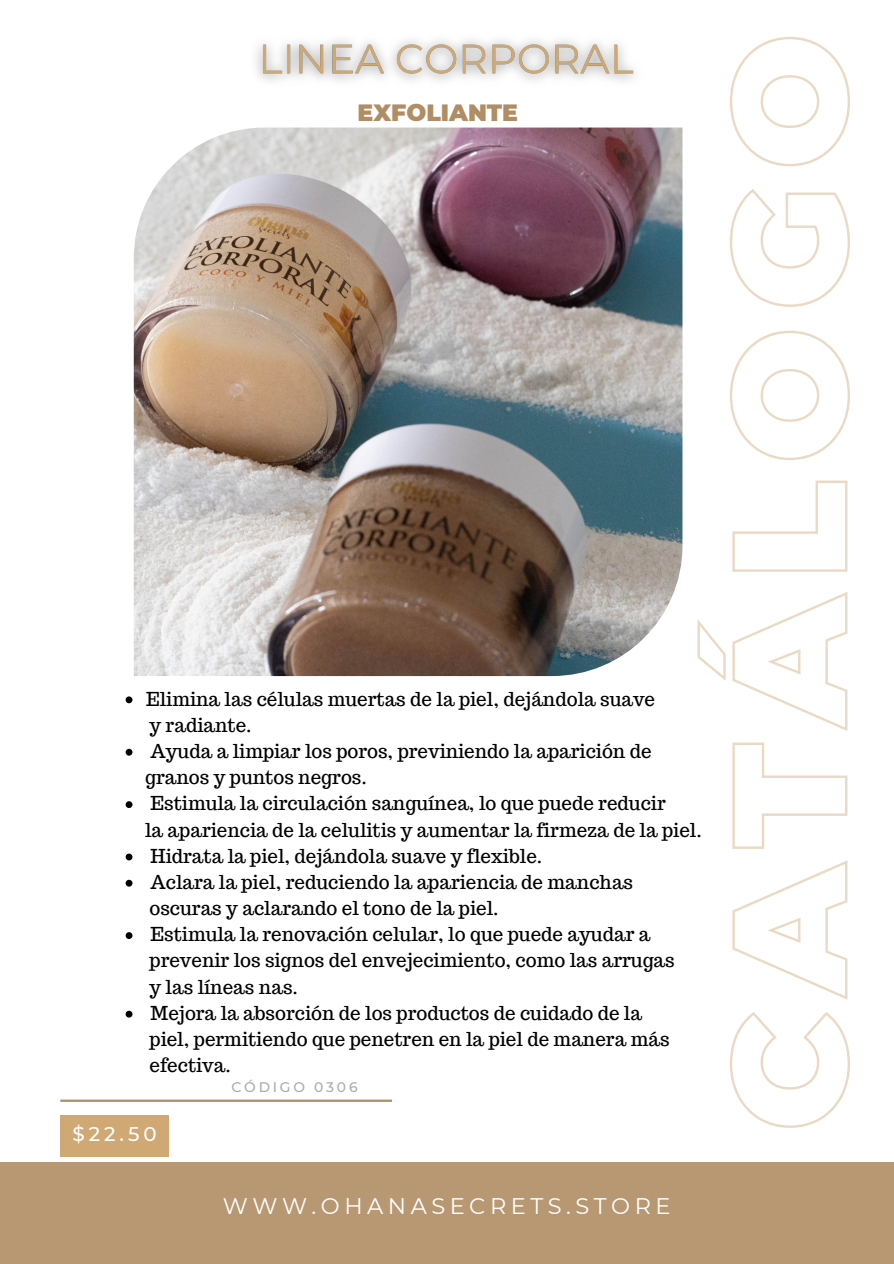
<style>
.page{position:relative;width:894px;height:1264px;background:#fff}
.page>*{position:absolute;margin:0;border:0;box-sizing:border-box;transform-origin:0 0}
.t1{font:900 23.55px "Montserrat";color:#b08d64}
.t2{font:22.5px "Montserrat";letter-spacing:.2em;color:#fff}
.t3{font:500 19.8px "Montserrat";color:#fff}
.t4{font:18.75px/26.2px "Trocchi";color:#000}
.t5{font:500 13.8px "Montserrat";letter-spacing:.2em;color:#a9a9af}
</style>
<div class="page">
<div style="left:0;top:1162px;width:893px;height:101px;background:#b89873"></div>
<img style="left:134px;top:127px;width:548px;height:549px">
<hr style="left:60px;top:1099px;width:332px;height:2px;background:#b08d64">
<div style="left:60px;top:1115px;width:109px;height:41px;background:#cfa874"></div>
<svg style="left:697px;top:37px;width:153px;height:1091px"></svg>
<img style="left:256px;top:40px;width:379px;height:41px">
<svg style="left:126px;top:696px;width:6px;height:7px"></svg>
<svg style="left:126px;top:748px;width:6px;height:7px"></svg>
<svg style="left:126px;top:801px;width:6px;height:7px"></svg>
<svg style="left:126px;top:853px;width:6px;height:7px"></svg>
<svg style="left:126px;top:879px;width:6px;height:7px"></svg>
<svg style="left:126px;top:932px;width:6px;height:7px"></svg>
<svg style="left:126px;top:1010px;width:6px;height:7px"></svg>
<h6 class="t1" style="left:357px;top:98px;width:162px">EXFOLIANTE</h6>
<p class="t4" style="left:146px;top:685px;width:510px">Elimina las células muertas de la piel, dejándola suave</p>
<h6 class="t4" style="left:149px;top:711px;width:104px">y radiante.</h6>
<p class="t4" style="left:150px;top:738px;width:502px">Ayuda a limpiar los poros, previniendo la aparición de</p>
<h6 class="t4" style="left:145px;top:764px;width:223px">granos y puntos negros.</h6>
<p class="t4" style="left:150px;top:790px;width:516px">Estimula la circulación sanguínea, lo que puede reducir</p>
<p class="t4" style="left:145px;top:816px;width:558px">la apariencia de la celulitis y aumentar la firmeza de la piel.</p>
<h6 class="t4" style="left:150px;top:842px;width:393px">Hidrata la piel, dejándola suave y flexible.</h6>
<p class="t4" style="left:150px;top:868px;width:484px">Aclara la piel, reduciendo la apariencia de manchas</p>
<h6 class="t4" style="left:149px;top:895px;width:350px">oscuras y aclarando el tono de la piel.</h6>
<p class="t4" style="left:150px;top:921px;width:501px">Estimula la renovación celular, lo que puede ayudar a</p>
<h6 class="t4" style="left:149px;top:947px;width:526px">prevenir los signos del envejecimiento, como las arrugas y las líneas nas.</h6>
<p class="t4" style="left:150px;top:999px;width:493px">Mejora la absorción de los productos de cuidado de la</p>
<h5 class="t4" style="left:149px;top:1026px;width:521px">piel, permitiendo que penetren en la piel de manera más efectiva.</h5>
<p class="t3" style="left:72px;top:1122px;width:86px">$22.50</p>
<h3 class="t5" style="left:231px;top:1078px;width:127px">CÓDIGO 0306</h3>
<p class="t2" style="left:223px;top:1192px;width:449px">WWW.OHANASECRETS.STORE</p>
</div>
